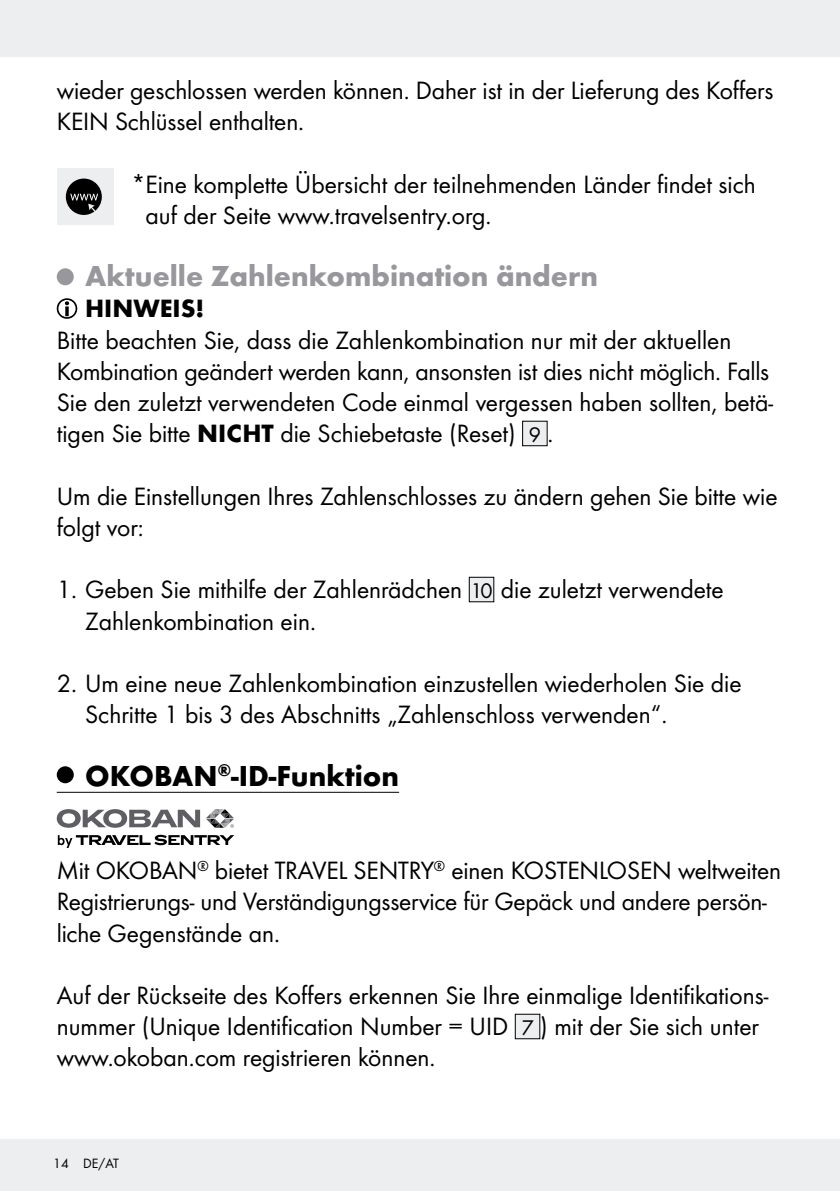
<style>
.page{position:relative;width:840px;height:1191px;background:#fff}
.page>*{position:absolute;margin:0;border:0;box-sizing:border-box;transform-origin:0 0}
.t1{font:700 30px "Futura";color:#97979c}
.t2{font:700 30px "Futura";color:#000}
.t3{font:26px/31.2px "Futura Boo";color:#000}
.t4{font:700 26px "Futura";color:#000}
.t5{font:14px "Futura Boo";color:#000}
.s1{font-family:"Futura";font-weight:700}
.s2{font-size:22px}
</style>
<div class="page">
<div style="left:0;top:1140px;width:839px;height:51px;background:#eceeef"></div>
<div style="left:0;top:0;width:839px;height:57px;background:#eceeef"></div>
<hr style="left:57px;top:792px;width:342px;height:1px;background:#000">
<div style="left:57px;top:168px;width:56px;height:57px;background:#eceeef"></div>
<svg style="left:66px;top:178px;width:36px;height:37px"></svg>
<div style="left:57px;top:268px;width:17px;height:17px;background:#97979c;border-radius:50%"></div>
<svg style="left:57px;top:298px;width:20px;height:21px"></svg>
<div style="left:522px;top:421px;width:25px;height:25px;background:#eceeef"></div>
<div style="left:522px;top:421px;width:25px;height:25px;border:1px solid #000"></div>
<div style="left:469px;top:577px;width:24px;height:25px;background:#eceeef"></div>
<div style="left:468px;top:577px;width:26px;height:25px;border:1px solid #000"></div>
<div style="left:57px;top:766px;width:17px;height:17px;background:#000;border-radius:50%"></div>
<svg style="left:57px;top:809px;width:143px;height:18px"></svg>
<svg style="left:58px;top:834px;width:176px;height:14px"></svg>
<svg style="left:206px;top:809px;width:28px;height:18px"></svg>
<div style="left:515px;top:1014px;width:24px;height:24px;background:#eceeef"></div>
<p class="t3" style="left:57px;top:74px;width:717px">wieder geschlossen werden können. Daher ist in der Lieferung des Koffers<br>KEIN Schlüssel enthalten.</p>
<p class="t3" style="left:145px;top:168px;width:611px;text-indent:-14px">*Eine komplette Übersicht der teilnehmenden Länder findet sich auf der Seite www.travelsentry.org.</p>
<p class="t1" style="left:85px;top:257px;width:514px">Aktuelle Zahlenkombination ändern</p>
<p class="t4" style="left:85px;top:292px;width:121px">HINWEIS!</p>
<p class="t3" style="left:57px;top:324px;width:717px">Bitte beachten Sie, dass die Zahlenkombination nur mit der aktuellen Kombination geändert werden kann, ansonsten ist dies nicht möglich. Falls Sie den zuletzt verwendeten Code einmal vergessen haben sollten, betä&shy;tigen Sie bitte <span class="s1">NICHT</span> die Schiebetaste (Reset) <span class="s2">9</span> .</p>
<p class="t3" style="left:57px;top:480px;width:721px">Um die Einstellungen Ihres Zahlenschlosses zu ändern gehen Sie bitte wie folgt vor:</p>
<p class="t3" style="left:85px;top:574px;width:639px;text-indent:-28px">1. Geben Sie mithilfe der Zahlenrädchen <span class="s2">10</span> die zuletzt verwendete<br>Zahlenkombination ein.</p>
<p class="t3" style="left:85px;top:667px;width:657px;text-indent:-28px">2. Um eine neue Zahlenkombination einzustellen wiederholen Sie die<br>Schritte 1 bis 3 des Abschnitts „Zahlenschloss verwenden“.</p>
<p class="t2" style="left:85px;top:757px;width:315px">OKOBAN<sup>®</sup>-ID-Funktion</p>
<p class="t3" style="left:57px;top:854px;width:725px">Mit OKOBAN<sup>®</sup> bietet TRAVEL SENTRY<sup>®</sup> einen KOSTENLOSEN weltweiten<br>Registrierungs- und Verständigungsservice für Gepäck und andere persön&shy;liche Gegenstände an.</p>
<p class="t3" style="left:57px;top:979px;width:713px">Auf der Rückseite des Koffers erkennen Sie Ihre einmalige Identifikations&shy;nummer (Unique Identification Number = UID <span class="s2">7</span> ) mit der Sie sich unter www.okoban.com registrieren können.</p>
<p class="t5" style="left:53px;top:1154px;width:67px">14 DE/AT</p>
</div>
